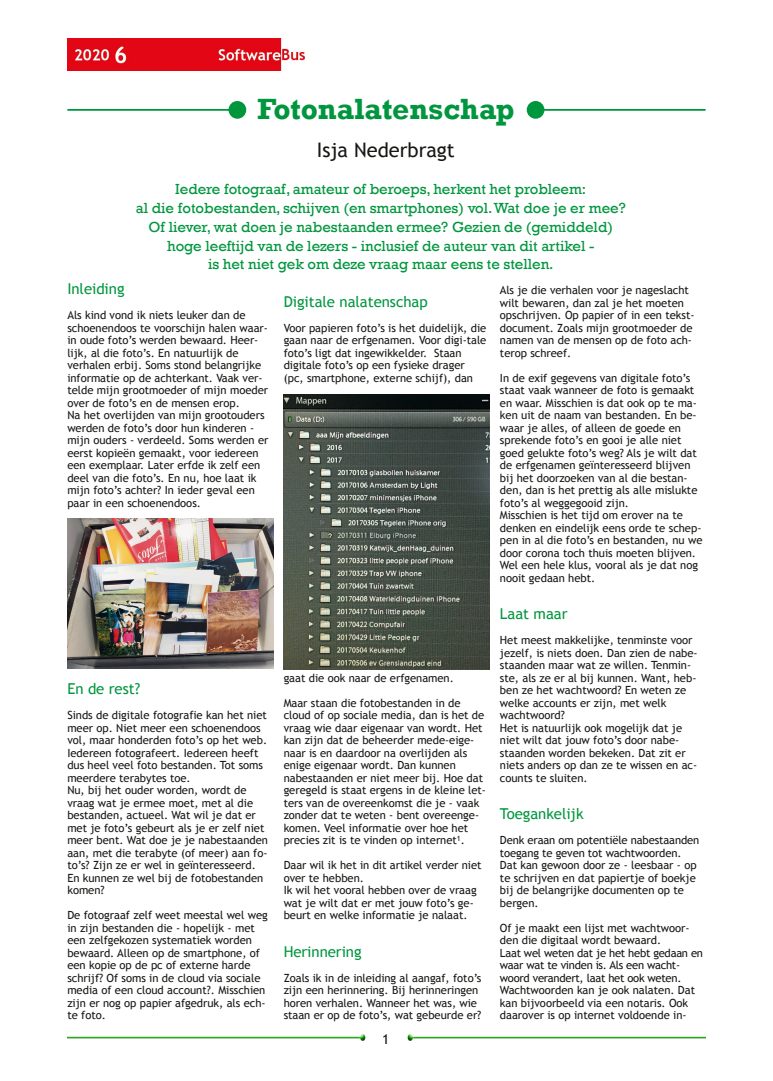
<style>
.page{position:relative;width:773px;height:1081px;background:#fff}
.page>*{position:absolute;margin:0;border:0;box-sizing:border-box;transform-origin:0 0}
.t1{font:700 30px "Rockwell";color:#00963e}
.t2{font:20px "Trebuchet MS";color:#181715}
.t3{font:15px/18.8px "Rockwell";letter-spacing:-.005em;color:#00963e;text-align:center}
.t4{font:15px "Trebuchet MS";letter-spacing:-.005em;color:#00963e}
.t5{font:13.75px "Trebuchet MS";color:#181715}
.t6{font:11.25px/12.5px "Trebuchet MS";letter-spacing:-.005em;color:#181715}
</style>
<div class="page">
<img style="left:67px;top:39px;width:237px;height:32px">
<img style="left:67px;top:1035px;width:299px;height:5px">
<img style="left:407px;top:1035px;width:298px;height:5px">
<hr style="left:535px;top:109px;width:170px;height:2px;background:#00963e">
<div style="left:526px;top:101px;width:18px;height:18px;background:#00963e;border-radius:50%"></div>
<hr style="left:67px;top:109px;width:170px;height:2px;background:#00963e">
<div style="left:228px;top:101px;width:18px;height:18px;background:#00963e;border-radius:50%"></div>
<img style="left:67px;top:519px;width:206px;height:150px">
<img style="left:283px;top:394px;width:206px;height:275px">
<h1 class="t1" style="left:257px;top:91px;width:259px">Fotonalatenschap</h1>
<h2 class="t2" style="left:317px;top:138px;width:139px">Isja Nederbragt</h2>
<p class="t3" style="left:136px;top:180px;width:491px">Iedere fotograaf, amateur of beroeps, herkent het probleem:<br>al die fotobestanden, schijven (en smartphones) vol.Wat doe je er mee?<br>Of liever, wat doen je nabestaanden ermee? Gezien de (gemiddeld) hoge leeftijd van de lezers - inclusief de auteur van dit artikel -<br>is het niet gek om deze vraag maar eens te stellen.</p>
<h3 class="t4" style="left:67px;top:280px;width:59px">Inleiding</h3>
<p class="t6" style="left:67px;top:309px;width:202px">Als kind vond ik niets leuker dan de schoenendoos te voorschijn halen waar‐ in oude foto’s werden bewaard. Heer‐ lijk, al die foto’s. En natuurlijk de verhalen erbij. Soms stond belangrijke informatie op de achterkant. Vaak ver‐ telde mijn grootmoeder of mijn moeder over de foto’s en de mensen erop.<br>Na het overlijden van mijn grootouders werden de foto’s door hun kinderen ‐ mijn ouders ‐ verdeeld. Soms werden er eerst kopieën gemaakt, voor iedereen een exemplaar. Later erfde ik zelf een deel van die foto’s. En nu, hoe laat ik mijn foto’s achter? In ieder geval een paar in een schoenendoos.</p>
<h3 class="t4" style="left:67px;top:680px;width:74px">En de rest?</h3>
<p class="t6" style="left:67px;top:709px;width:202px">Sinds de digitale fotografie kan het niet meer op. Niet meer een schoenendoos vol, maar honderden foto’s op het web.<br>Iedereen fotografeert. Iedereen heeft dus heel veel foto bestanden. Tot soms meerdere terabytes toe.<br>Nu, bij het ouder worden, wordt de vraag wat je ermee moet, met al die bestanden, actueel. Wat wil je dat er met je foto’s gebeurt als je er zelf niet meer bent. Wat doe je je nabestaanden aan, met die terabyte (of meer) aan fo‐ to’s? Zijn ze er wel in geïnteresseerd.<br>En kunnen ze wel bij de fotobestanden komen?</p>
<p class="t6" style="left:67px;top:909px;width:202px">De fotograaf zelf weet meestal wel weg in zijn bestanden die ‐ hopelijk ‐ met een zelfgekozen systematiek worden bewaard. Alleen op de smartphone, of een kopie op de pc of externe harde schrijf? Of soms in de cloud via sociale media of een cloud account?. Misschien zijn er nog op papier afgedruk, als ech‐ te foto.</p>
<h3 class="t4" style="left:283px;top:293px;width:145px">Digitale nalatenschap</h3>
<p class="t6" style="left:283px;top:321px;width:204px">Voor papieren foto’s is het duidelijk, die gaan naar de erfgenamen. Voor digi‐tale foto’s ligt dat ingewikkelder. Staan digitale foto’s op een fysieke drager (pc, smartphone, externe schijf), dan</p>
<p class="t6" style="left:283px;top:671px;width:172px">gaat die ook naar de erfgenamen.</p>
<p class="t6" style="left:283px;top:696px;width:204px">Maar staan die fotobestanden in de cloud of op sociale media, dan is het de vraag wie daar eigenaar van wordt. Het kan zijn dat de beheerder mede‐eige‐ naar is en daardoor na overlijden als enige eigenaar wordt. Dan kunnen nabestaanden er niet meer bij. Hoe dat geregeld is staat ergens in de kleine let‐ ters van de overeenkomst die je ‐ vaak zonder dat te weten ‐ bent overeenge‐ komen. Veel informatie over hoe het precies zit is te vinden op internet<sup>1</sup>.</p>
<p class="t6" style="left:283px;top:859px;width:199px">Daar wil ik het in dit artikel verder niet over te hebben.<br>Ik wil het vooral hebben over de vraag wat je wilt dat er met jouw foto’s ge‐ beurt en welke informatie je nalaat.</p>
<h3 class="t4" style="left:283px;top:943px;width:79px">Herinnering</h3>
<p class="t6" style="left:283px;top:971px;width:199px">Zoals ik in de inleiding al aangaf, foto’s zijn een herinnering. Bij herinneringen horen verhalen. Wanneer het was, wie staan er op de foto’s, wat gebeurde er?</p>
<p class="t5" style="left:382px;top:1031px;width:9px">1</p>
<p class="t6" style="left:499px;top:284px;width:196px">Als je die verhalen voor je nageslacht wilt bewaren, dan zal je het moeten opschrijven. Op papier of in een tekst‐ document. Zoals mijn grootmoeder de namen van de mensen op de foto ach‐ terop schreef.</p>
<p class="t6" style="left:500px;top:371px;width:204px">In de exif gegevens van digitale foto’s staat vaak wanneer de foto is gemaakt en waar. Misschien is dat ook op te ma‐ ken uit de naam van bestanden. En be‐ waar je alles, of alleen de goede en sprekende foto’s en gooi je alle niet goed gelukte foto’s weg? Als je wilt dat de erfgenamen geïnteresseerd blijven bij het doorzoeken van al die bestan‐ den, dan is het prettig als alle mislukte foto’s al weggegooid zijn.<br>Misschien is het tijd om erover na te denken en eindelijk eens orde te schep‐ pen in al die foto’s en bestanden, nu we door corona toch thuis moeten blijven.<br>Wel een hele klus, vooral als je dat nog nooit gedaan hebt.</p>
<h3 class="t4" style="left:500px;top:605px;width:69px">Laat maar</h3>
<p class="t6" style="left:500px;top:634px;width:199px">Het meest makkelijke, tenminste voor jezelf, is niets doen. Dan zien de nabe‐ staanden maar wat ze willen. Tenmin‐ ste, als ze er al bij kunnen. Want, heb‐ ben ze het wachtwoord? En weten ze welke accounts er zijn, met welk wachtwoord?<br>Het is natuurlijk ook mogelijk dat je niet wilt dat jouw foto’s door nabe‐ staanden worden bekeken. Dat zit er niets anders op dan ze te wissen en ac‐ counts te sluiten.</p>
<h3 class="t4" style="left:500px;top:805px;width:85px">Toegankelijk</h3>
<p class="t6" style="left:500px;top:834px;width:201px">Denk eraan om potentiële nabestaanden toegang te geven tot wachtwoorden.<br>Dat kan gewoon door ze ‐ leesbaar ‐ op te schrijven en dat papiertje of boekje bij de belangrijke documenten op te bergen.</p>
<p class="t6" style="left:500px;top:921px;width:204px">Of je maakt een lijst met wachtwoor‐ den die digitaal wordt bewaard.<br>Laat wel weten dat je het hebt gedaan en waar wat te vinden is. Als een wacht‐ woord verandert, laat het ook weten.<br>Wachtwoorden kan je ook nalaten. Dat kan bijvoorbeeld via een notaris. Ook daarover is op internet voldoende in‐</p>
</div>
